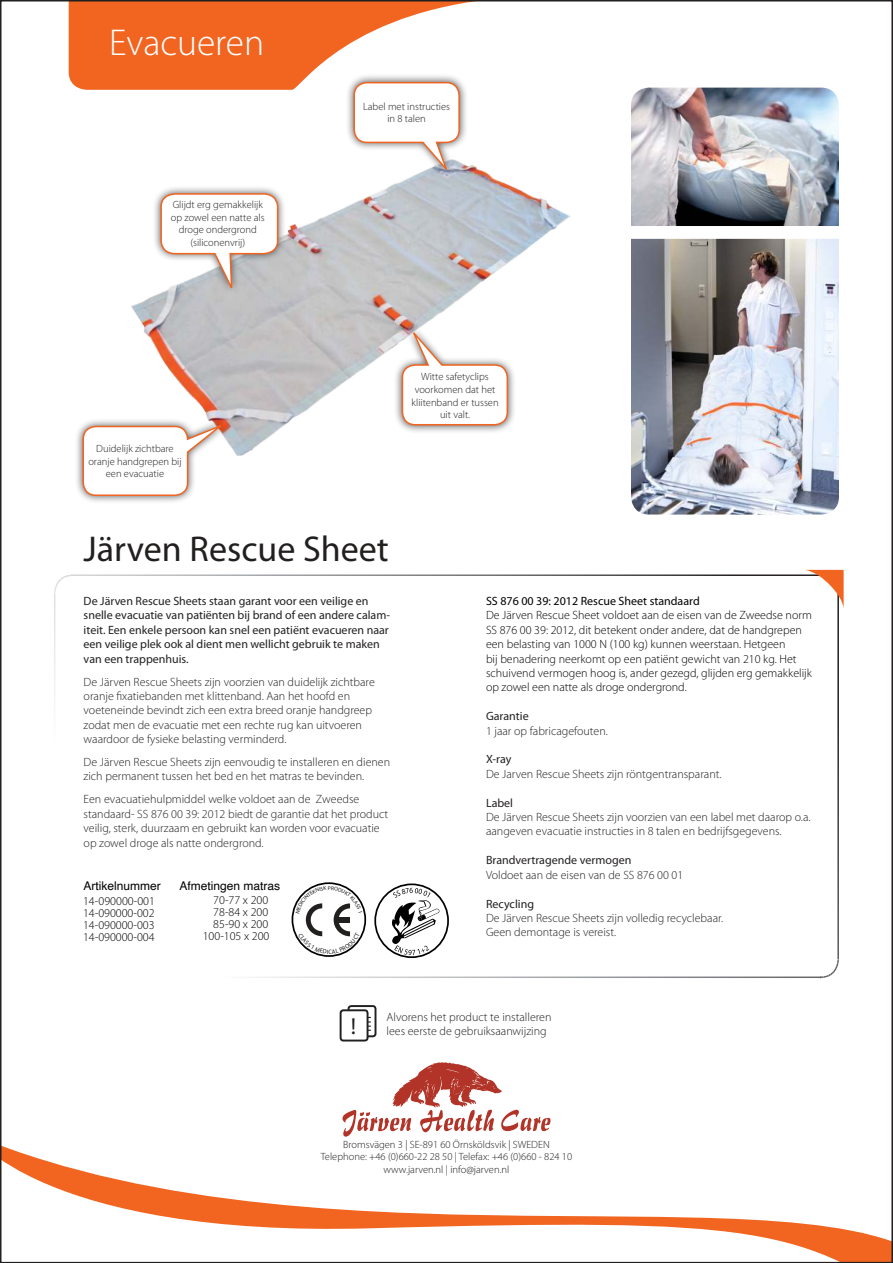
<style>
.page{position:relative;width:893px;height:1263px;background:#fff}
.page>*{position:absolute;margin:0;border:0;box-sizing:border-box;transform-origin:0 0}
.t1{font:300 37.5px "Myriad Pro";color:#fff}
.t2{font:36px "Myriad Pro";color:#221f1f}
.t3{font:23.25px "Myriad Pro";color:#221f1f}
.t4{font:300 12px/14.4px "Myriad Pro";color:#221f1f}
.t5{font:300 12px/14.4px "Myriad Pro";color:#010102}
.t6{font:12px/14.4px "Myriad Pro";color:#221f1f}
.t7{font:300 12px/12px "Myriad Pro";color:#000;text-align:justify}
.t8{font:12px "Myriad Pro";color:#010102}
.t9{font:12px "Helvetica";color:#000}
.t10{font:300 10.5px/12.6px "Myriad Pro";color:#221f1f;text-align:center}
.t11{font:5.55px "Myriad Pro";color:#18171c;scale:1.04 1}
</style>
<div class="page">
<img style="left:131px;top:165px;width:440px;height:291px">
<svg style="left:342px;top:1062px;width:208px;height:71px"></svg>
<div style="left:348px;top:1005px;width:28px;height:32px;border:2px solid #221f1f;border-radius:3px"></div>
<svg style="left:368px;top:1012px;width:3px;height:23px"></svg>
<div style="left:341px;top:1010px;width:27px;height:30px;background:#fff;border-radius:3px"></div>
<div style="left:340px;top:1009px;width:28px;height:32px;border:2px solid #221f1f;border-radius:3px"></div>
<div style="left:74px;top:417px;width:154px;height:87px;background:#221f1f;opacity:.75"></div>
<div style="left:83px;top:426px;width:105px;height:69px;background:#fff;border-radius:13px"></div>
<div style="left:82px;top:426px;width:106px;height:70px;border:2px solid #f16521;border-radius:13px"></div>
<div style="left:345px;top:74px;width:123px;height:103px;background:#221f1f;opacity:.75"></div>
<svg style="left:353px;top:90px;width:108px;height:86px"></svg>
<div style="left:393px;top:325px;width:123px;height:109px;background:#221f1f;opacity:.75"></div>
<svg style="left:401px;top:324px;width:108px;height:102px"></svg>
<div style="left:152px;top:185px;width:135px;height:111px;background:#221f1f;opacity:.75"></div>
<svg style="left:160px;top:192px;width:119px;height:103px"></svg>
<svg style="left:3px;top:1133px;width:887px;height:127px"></svg>
<img style="left:837px;top:609px;width:2px;height:350px">
<svg style="left:820px;top:959px;width:19px;height:19px"></svg>
<img style="left:251px;top:976px;width:569px;height:2px">
<img style="left:54px;top:594px;width:1px;height:107px">
<svg style="left:54px;top:574px;width:19px;height:20px"></svg>
<img style="left:73px;top:574px;width:731px;height:2px">
<svg style="left:804px;top:570px;width:40px;height:39px"></svg>
<div style="left:292px;top:882px;width:74px;height:75px;border:2px solid #000;border-radius:50%"></div>
<div style="left:374px;top:883px;width:75px;height:75px;border:2px solid #010101;border-radius:50%"></div>
<svg style="left:392px;top:888px;width:47px;height:67px"></svg>
<img style="left:631px;top:88px;width:208px;height:138px">
<img style="left:631px;top:239px;width:208px;height:275px">
<svg style="left:69px;top:3px;width:749px;height:87px"></svg>
<svg style="left:296px;top:886px;width:66px;height:68px"></svg>
<h1 class="t1" style="left:109px;top:25px;width:157px">Evacueren</h1>
<p class="t10" style="left:171px;top:199px;width:95px">Glijdt erg gemakkelijk op zowel een natte als droge ondergrond (siliconenvrij)</p>
<p class="t10" style="left:88px;top:443px;width:95px">Duidelijk zichtbare oranje handgrepen bij een evacuatie</p>
<p class="t10" style="left:363px;top:101px;width:89px">Label met instructies in 8 talen</p>
<p class="t10" style="left:411px;top:371px;width:89px">Witte safetyclips voorkomen dat het kliitenband er tussen uit valt.</p>
<h2 class="t2" style="left:84px;top:535px;width:307px">Järven Rescue Sheet</h2>
<p class="t6" style="left:84px;top:595px;width:308px">De Järven Rescue Sheets staan garant voor een veilige en snelle evacuatie van patiënten bij brand of een andere calam&shy;iteit. Een enkele persoon kan snel een patiënt evacueren naar een veilige plek ook al dient men wellicht gebruik te maken van een trappenhuis.</p>
<p class="t4" style="left:84px;top:675px;width:293px">De Järven Rescue Sheets zijn voorzien van duidelijk zichtbare oranje fixatiebanden met klittenband. Aan het hoofd en voeteneinde bevindt zich een extra breed oranje handgreep zodat men de evacuatie met een rechte rug kan uitvoeren waardoor de fysieke belasting verminderd.</p>
<p class="t4" style="left:84px;top:755px;width:308px">De Järven Rescue Sheets zijn eenvoudig te installeren en dienen zich permanent tussen het bed en het matras te bevinden.</p>
<p class="t4" style="left:84px;top:793px;width:306px">Een evacuatiehulpmiddel welke voldoet aan de Zweedse standaard- SS 876 00 39: 2012 biedt de garantie dat het product veilig, sterk, duurzaam en gebruikt kan worden voor evacuatie op zowel droge als natte ondergrond.</p>
<p class="t9" style="left:180px;top:881px;width:102px">Afmetingen matras</p>
<p class="t9" style="left:84px;top:879px;width:79px">Artikelnummer</p>
<p class="t7" style="left:83px;top:907px;width:73px">14-090000-002<br>14-090000-003<br>14-090000-004</p>
<p class="t7" style="left:83px;top:895px;width:74px">14-090000-001</p>
<p class="t7" style="left:203px;top:893px;width:68px;text-align:right">70-77 x 200<br>78-84 x 200<br>85-90 x 200<br>100-105 x 200</p>
<p class="t11" style="left:328px;top:885px;width:4px">P</p>
<p class="t8" style="left:486px;top:596px;width:215px">SS 876 00 39: 2012 Rescue Sheet standaard</p>
<p class="t5" style="left:486px;top:609px;width:327px">De Järven Rescue Sheet voldoet aan de eisen van de Zweedse norm SS 876 00 39: 2012, dit betekent onder andere, dat de handgrepen een belasting van 1000 N (100 kg) kunnen weerstaan. Hetgeen<br>bij benadering neerkomt op een patiënt gewicht van 210 kg. Het schuivend vermogen hoog is, ander gezegd, glijden erg gemakkelijk op zowel een natte als droge ondergrond.</p>
<p class="t6" style="left:486px;top:710px;width:44px">Garantie</p>
<p class="t4" style="left:486px;top:724px;width:123px">1 jaar op fabricagefouten.</p>
<p class="t6" style="left:486px;top:753px;width:27px">X-ray</p>
<p class="t4" style="left:486px;top:767px;width:237px">De Jarven Rescue Sheets zijn röntgentransparant.</p>
<p class="t6" style="left:486px;top:796px;width:29px">Label</p>
<p class="t4" style="left:486px;top:810px;width:326px">De Järven Rescue Sheets zijn voorzien van een label met daarop o.a. aangeven evacuatie instructies in 8 talen en bedrijfsgegevens.</p>
<p class="t6" style="left:486px;top:854px;width:147px">Brandvertragende vermogen</p>
<p class="t4" style="left:486px;top:868px;width:199px">Voldoet aan de eisen van de SS 876 00 01</p>
<p class="t6" style="left:486px;top:897px;width:50px">Recycling</p>
<p class="t4" style="left:486px;top:911px;width:239px">De Järven Rescue Sheets zijn volledig recyclebaar.<br>Geen demontage is vereist.</p>
<p class="t4" style="left:386px;top:1010px;width:166px">Alvorens het product te installeren</p>
<h3 class="t3" style="left:351px;top:1017px;width:7px">!</h3>
<p class="t4" style="left:386px;top:1024px;width:162px">lees eerste de gebruiksaanwijzing</p>
<p class="t10" style="left:321px;top:1138px;width:253px">Bromsvägen 3 | SE-891 60 Örnsköldsvik | SWEDEN<br>Telephone: +46 (0)660-22 28 50 | Telefax: +46 (0)660 - 824 10 www.jarven.nl | info@jarven.nl</p>
</div>
